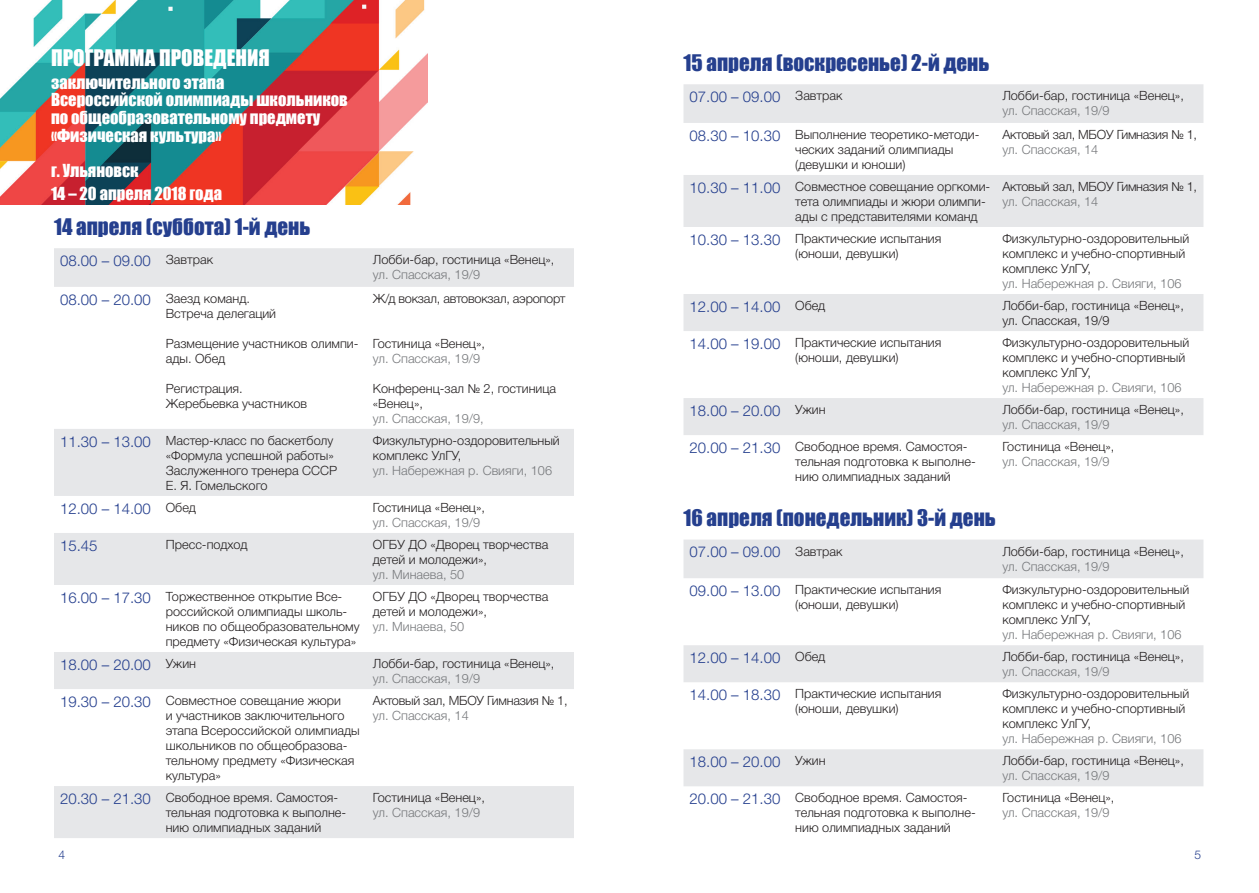
<style>
.page{position:relative;width:1259px;height:893px;background:#fff}
.page>*{position:absolute;margin:0;border:0;box-sizing:border-box;transform-origin:0 0}
.t1{font:21px "Impact";color:#253f8e}
.t2{font:21px "Impact";color:#fff}
.t3{font:16.5px/17.7px "Impact";color:#fff}
.t4{font:15px "Helvetica 4 Light";color:#253f8e}
.t5{font:12.75px/15px "Helvetica 4 Light";color:#231f20}
.t6{font:12.75px "Helvetica 4 Light";color:#76787b}
.t7{font:12.75px "Helvetica 4 Light";letter-spacing:-.02em;color:#231f20}
.t8{font:12px "Helvetica 4 Light";color:#253f8e}
.s1{font-size:12.75px;color:#231f20}
.s2{font-size:15px;color:#253f8e}
</style>
<div class="page">
<img style="left:0;top:0;width:427px;height:204px">
<div style="left:54px;top:248px;width:520px;height:39px;background:#e6e7e9"></div>
<svg style="left:54px;top:429px;width:520px;height:409px;fill:#e6e7e9"></svg>
<svg style="left:683px;top:84px;width:520px;height:351px"></svg>
<svg style="left:683px;top:540px;width:520px;height:246px"></svg>
<h1 class="t2" style="left:51px;top:42px;width:220px">ПРОГРАММА ПРОВЕДЕНИЯ</h1>
<p class="t3" style="left:51px;top:73px;width:298px">заключительного этапа<br>Всероссийской олимпиады школьников по общеобразовательному предмету «Физическая культура»</p>
<p class="t3" style="left:51px;top:159px;width:173px;line-height:22.2px">г. Ульяновск<br>14 – 20 апреля 2018 года</p>
<h1 class="t1" style="left:54px;top:210px;width:258px">14 апреля (суббота) 1-й день</h1>
<p class="t4" style="left:60px;top:252px;width:155px">08.00 – 09.00 <span class="s1">Завтрак</span></p>
<p class="t5" style="left:373px;top:252px;width:183px">Лобби-бар, гостиница «Венец»,</p>
<p class="t6" style="left:373px;top:268px;width:109px">ул. Спасская, 19/9</p>
<p class="t5" style="left:166px;top:291px;width:112px;text-indent:-106px"><span class="s2">08.00 – 20.00</span> Заезд команд.<br>Встреча делегаций</p>
<p class="t5" style="left:166px;top:336px;width:194px">Размещение участников олимпи&shy;ады. Обед</p>
<p class="t5" style="left:166px;top:381px;width:143px">Регистрация.<br>Жеребьевка участников</p>
<p class="t7" style="left:373px;top:291px;width:194px">Ж/д вокзал, автовокзал, аэропорт</p>
<p class="t5" style="left:373px;top:336px;width:114px">Гостиница «Венец»,</p>
<p class="t6" style="left:373px;top:351px;width:109px">ул. Спасская, 19/9</p>
<p class="t5" style="left:373px;top:381px;width:185px">Конференц-зал № 2, гостиница «Венец»,</p>
<p class="t6" style="left:373px;top:411px;width:112px">ул. Спасская, 19/9,</p>
<p class="t5" style="left:166px;top:433px;width:173px;text-indent:-106px"><span class="s2">11.30 – 13.00</span> Мастер-класс по баскетболу «Формула успешной работы»<br>Заслуженного тренера СССР<br>Е. Я. Гомельского</p>
<p class="t5" style="left:373px;top:433px;width:188px">Физкультурно-оздоровительный комплекс УлГУ,</p>
<p class="t6" style="left:373px;top:463px;width:181px">ул. Набережная р. Свияги, 106</p>
<p class="t4" style="left:60px;top:500px;width:137px">12.00 – 14.00 <span class="s1">Обед</span></p>
<p class="t5" style="left:373px;top:500px;width:114px">Гостиница «Венец»,</p>
<p class="t6" style="left:373px;top:515px;width:109px">ул. Спасская, 19/9</p>
<p class="t4" style="left:60px;top:537px;width:39px">15.45</p>
<p class="t5" style="left:166px;top:537px;width:83px">Пресс-подход</p>
<p class="t5" style="left:373px;top:537px;width:177px">ОГБУ ДО «Дворец творчества детей и молодежи»,</p>
<p class="t6" style="left:373px;top:567px;width:93px">ул. Минаева, 50</p>
<p class="t5" style="left:166px;top:589px;width:195px;text-indent:-106px"><span class="s2">16.00 – 17.30</span> Торжественное открытие Все&shy;российской олимпиады школь&shy;ников по общеобразовательному предмету «Физическая культура»</p>
<p class="t5" style="left:373px;top:589px;width:177px">ОГБУ ДО «Дворец творчества детей и молодежи»,</p>
<p class="t6" style="left:373px;top:619px;width:93px">ул. Минаева, 50</p>
<p class="t4" style="left:60px;top:656px;width:137px">18.00 – 20.00 <span class="s1">Ужин</span></p>
<p class="t5" style="left:373px;top:656px;width:183px">Лобби-бар, гостиница «Венец»,</p>
<p class="t6" style="left:373px;top:671px;width:109px">ул. Спасская, 19/9</p>
<p class="t5" style="left:166px;top:693px;width:195px;text-indent:-106px"><span class="s2">19.30 – 20.30</span> Совместное совещание жюри<br>и участников заключительного этапа Всероссийской олимпиады школьников по общеобразова&shy;тельному предмету «Физическая культура»</p>
<p class="t7" style="left:373px;top:693px;width:196px">Актовый зал, МБОУ Гимназия № 1,</p>
<p class="t6" style="left:373px;top:708px;width:97px">ул. Спасская, 14</p>
<p class="t5" style="left:166px;top:790px;width:182px;text-indent:-106px"><span class="s2">20.30 – 21.30</span> Свободное время. Самостоя&shy;тельная подготовка к выполне&shy;нию олимпиадных заданий</p>
<p class="t5" style="left:373px;top:790px;width:114px">Гостиница «Венец»,</p>
<p class="t6" style="left:373px;top:806px;width:109px">ул. Спасская, 19/9</p>
<h1 class="t1" style="left:683px;top:46px;width:307px">15 апреля (воскресенье) 2-й день</h1>
<p class="t4" style="left:689px;top:89px;width:155px">07.00 – 09.00 <span class="s1">Завтрак</span></p>
<p class="t5" style="left:1002px;top:88px;width:183px">Лобби-бар, гостиница «Венец»,</p>
<p class="t6" style="left:1002px;top:104px;width:109px">ул. Спасская, 19/9</p>
<p class="t5" style="left:795px;top:127px;width:186px;text-indent:-106px"><span class="s2">08.30 – 10.30</span> Выполнение теоретико-методи&shy;ческих заданий олимпиады (девушки и юноши)</p>
<p class="t7" style="left:1002px;top:127px;width:196px">Актовый зал, МБОУ Гимназия № 1,</p>
<p class="t6" style="left:1002px;top:142px;width:97px">ул. Спасская, 14</p>
<p class="t5" style="left:795px;top:179px;width:196px;text-indent:-106px"><span class="s2">10.30 – 11.00</span> Совместное совещание оргкоми&shy;тета олимпиады и жюри олимпи&shy;ады с представителями команд</p>
<p class="t7" style="left:1002px;top:179px;width:196px">Актовый зал, МБОУ Гимназия № 1,</p>
<p class="t6" style="left:1002px;top:194px;width:97px">ул. Спасская, 14</p>
<p class="t5" style="left:795px;top:231px;width:147px;text-indent:-106px"><span class="s2">10.30 – 13.30</span> Практические испытания (юноши, девушки)</p>
<p class="t5" style="left:1002px;top:231px;width:188px">Физкультурно-оздоровительный комплекс и учебно-спортивный комплекс УлГУ,</p>
<p class="t6" style="left:1002px;top:276px;width:181px">ул. Набережная р. Свияги, 106</p>
<p class="t4" style="left:689px;top:298px;width:137px">12.00 – 14.00 <span class="s1">Обед</span></p>
<p class="t5" style="left:1002px;top:298px;width:183px">Лобби-бар, гостиница «Венец», ул. Спасская, 19/9</p>
<p class="t5" style="left:795px;top:335px;width:147px;text-indent:-106px"><span class="s2">14.00 – 19.00</span> Практические испытания (юноши, девушки)</p>
<p class="t5" style="left:1002px;top:335px;width:188px">Физкультурно-оздоровительный комплекс и учебно-спортивный комплекс УлГУ,</p>
<p class="t6" style="left:1002px;top:381px;width:181px">ул. Набережная р. Свияги, 106</p>
<p class="t4" style="left:689px;top:402px;width:137px">18.00 – 20.00 <span class="s1">Ужин</span></p>
<p class="t5" style="left:1002px;top:402px;width:183px">Лобби-бар, гостиница «Венец»,</p>
<p class="t6" style="left:1002px;top:418px;width:109px">ул. Спасская, 19/9</p>
<p class="t5" style="left:795px;top:439px;width:182px;text-indent:-106px"><span class="s2">20.00 – 21.30</span> Свободное время. Самостоя&shy;тельная подготовка к выполне&shy;нию олимпиадных заданий</p>
<p class="t5" style="left:1002px;top:439px;width:114px">Гостиница «Венец»,</p>
<p class="t6" style="left:1002px;top:455px;width:109px">ул. Спасская, 19/9</p>
<h1 class="t1" style="left:683px;top:501px;width:314px">16 апреля (понедельник) 3-й день</h1>
<p class="t4" style="left:689px;top:544px;width:155px">07.00 – 09.00 <span class="s1">Завтрак</span></p>
<p class="t5" style="left:1002px;top:544px;width:183px">Лобби-бар, гостиница «Венец»,</p>
<p class="t6" style="left:1002px;top:559px;width:109px">ул. Спасская, 19/9</p>
<p class="t5" style="left:795px;top:582px;width:147px;text-indent:-106px"><span class="s2">09.00 – 13.00</span> Практические испытания (юноши, девушки)</p>
<p class="t5" style="left:1002px;top:582px;width:188px">Физкультурно-оздоровительный комплекс и учебно-спортивный комплекс УлГУ,</p>
<p class="t6" style="left:1002px;top:628px;width:181px">ул. Набережная р. Свияги, 106</p>
<p class="t4" style="left:689px;top:649px;width:137px">12.00 – 14.00 <span class="s1">Обед</span></p>
<p class="t5" style="left:1002px;top:649px;width:183px">Лобби-бар, гостиница «Венец»,</p>
<p class="t6" style="left:1002px;top:665px;width:109px">ул. Спасская, 19/9</p>
<p class="t5" style="left:795px;top:686px;width:147px;text-indent:-106px"><span class="s2">14.00 – 18.30</span> Практические испытания (юноши, девушки)</p>
<p class="t5" style="left:1002px;top:686px;width:188px">Физкультурно-оздоровительный комплекс и учебно-спортивный комплекс УлГУ,</p>
<p class="t6" style="left:1002px;top:732px;width:181px">ул. Набережная р. Свияги, 106</p>
<p class="t4" style="left:689px;top:753px;width:137px">18.00 – 20.00 <span class="s1">Ужин</span></p>
<p class="t5" style="left:1002px;top:753px;width:183px">Лобби-бар, гостиница «Венец»,</p>
<p class="t6" style="left:1002px;top:769px;width:109px">ул. Спасская, 19/9</p>
<p class="t5" style="left:795px;top:790px;width:182px;text-indent:-106px"><span class="s2">20.00 – 21.30</span> Свободное время. Самостоя&shy;тельная подготовка к выполне&shy;нию олимпиадных заданий</p>
<p class="t5" style="left:1002px;top:790px;width:114px">Гостиница «Венец»,</p>
<p class="t6" style="left:1002px;top:806px;width:109px">ул. Спасская, 19/9</p>
<p class="t8" style="left:59px;top:848px;width:8px">4</p>
<p class="t8" style="left:1194px;top:848px;width:8px">5</p>
</div>
